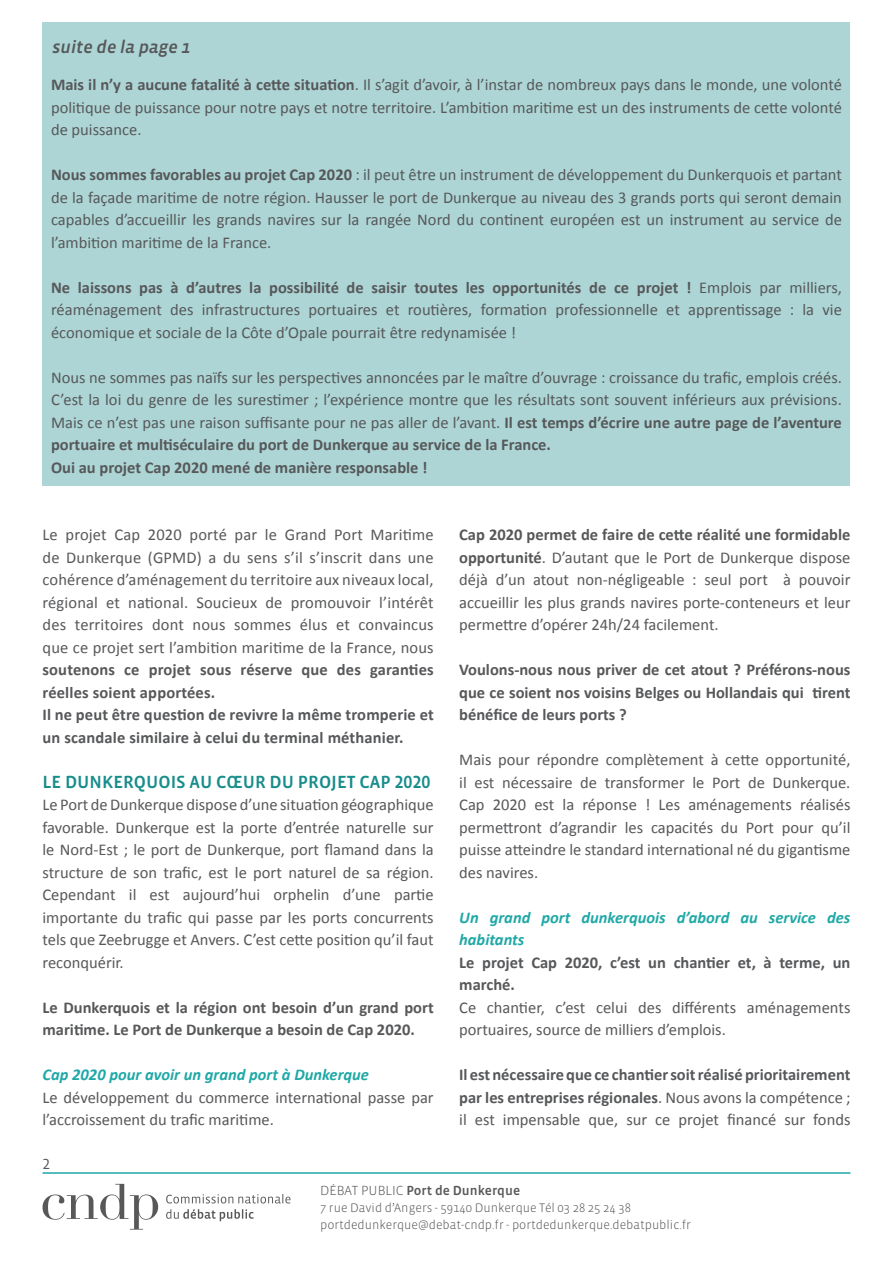
<style>
.page{position:relative;width:893px;height:1263px;background:#fff}
.page>*{position:absolute;margin:0;border:0;box-sizing:border-box;transform-origin:0 0}
.t1{font:500 18px "Vista Sans OT";color:#188d8c}
.t2{font:italic 500 18px "Vista Sans OT";color:#57585a}
.t3{font:16.5px/22.5px "Calibri";color:#57585a;text-align:justify}
.t4{font:700 16.5px/22.5px "Calibri";color:#57585a}
.t5{font:italic 700 16.5px/22.5px "Calibri";color:#1fa8a6}
.t6{font:15px "Vista Sans OT";color:#57585a}
.t7{font:500 13.5px "Vista Sans OT";color:#57585a}
.t8{font:300 12.6px "Vista Sans OT";color:#57585a}
.s1{font-weight:700}
.s2{font-weight:400}
.s3{font-weight:300}
</style>
<div class="page">
<div style="left:43px;top:23px;width:807px;height:463px;background:#add5d5"></div>
<hr style="left:43px;top:1172px;width:807px;height:2px;background:#1fa8a6">
<svg style="left:166px;top:1209px;width:88px;height:12px"></svg>
<svg style="left:166px;top:1194px;width:124px;height:9px"></svg>
<svg style="left:43px;top:1184px;width:115px;height:45px"></svg>
<p class="t2" style="left:52px;top:37px;width:140px">suite de la page 1</p>
<p class="t3" style="left:51px;top:73px;width:792px"><span class="s1">Mais il n’y a aucune fatalité à cette situation</span>. Il s’agit d’avoir, à l’instar de nombreux pays dans le monde, une volonté politique de puissance pour notre pays et notre territoire. L’ambition maritime est un des instruments de cette volonté de puissance.</p>
<p class="t3" style="left:51px;top:163px;width:792px"><span class="s1">Nous sommes favorables au projet Cap 2020</span> : il peut être un instrument de développement du Dunkerquois et partant de la façade maritime de notre région. Hausser le port de Dunkerque au niveau des 3 grands ports qui seront demain capables d’accueillir les grands navires sur la rangée Nord du continent européen est un instrument au service de l’ambition maritime de la France.</p>
<p class="t3" style="left:51px;top:276px;width:792px"><span class="s1">Ne laissons pas à d’autres la possibilité de saisir toutes les opportunités de ce projet !</span> Emplois par milliers, réaménagement des infrastructures portuaires et routières, formation professionnelle et apprentissage : la vie économique et sociale de la Côte d’Opale pourrait être redynamisée !</p>
<p class="t3" style="left:51px;top:366px;width:792px">Nous ne sommes pas naïfs sur les perspectives annoncées par le maître d’ouvrage : croissance du trafic, emplois créés.<br>C’est la loi du genre de les surestimer ; l’expérience montre que les résultats sont souvent inférieurs aux prévisions.<br>Mais ce n’est pas une raison suffisante pour ne pas aller de l’avant. <span class="s1">Il est temps d’écrire une autre page de l’aventure portuaire et multiséculaire du port de Dunkerque au service de la France.</span></p>
<p class="t4" style="left:51px;top:456px;width:378px">Oui au projet Cap 2020 mené de manière responsable !</p>
<p class="t3" style="left:43px;top:523px;width:393px">Le projet Cap 2020 porté par le Grand Port Maritime de Dunkerque (GPMD) a du sens s’il s’inscrit dans une cohérence d’aménagement du territoire aux niveaux local, régional et national. Soucieux de promouvoir l’intérêt des territoires dont nous sommes élus et convaincus que ce projet sert l’ambition maritime de la France, nous <span class="s1">soutenons ce projet sous réserve que des garanties réelles soient apportées.</span></p>
<p class="t4" style="left:43px;top:703px;width:393px">Il ne peut être question de revivre la même tromperie et un scandale similaire à celui du terminal méthanier.</p>
<p class="t1" style="left:43px;top:772px;width:389px">LE DUNKERQUOIS AU CŒUR DU PROJET CAP 2020</p>
<p class="t3" style="left:43px;top:793px;width:393px">Le Port de Dunkerque dispose d’une situation géographique favorable. Dunkerque est la porte d’entrée naturelle sur le Nord-Est ; le port de Dunkerque, port flamand dans la structure de son trafic, est le port naturel de sa région.<br>Cependant il est aujourd’hui orphelin d’une partie importante du trafic qui passe par les ports concurrents tels que Zeebrugge et Anvers. C’est cette position qu’il faut reconquérir.</p>
<p class="t4" style="left:43px;top:996px;width:393px">Le Dunkerquois et la région ont besoin d’un grand port maritime. Le Port de Dunkerque a besoin de Cap 2020.</p>
<p class="t5" style="left:43px;top:1063px;width:328px">Cap 2020 pour avoir un grand port à Dunkerque</p>
<p class="t3" style="left:43px;top:1086px;width:393px">Le développement du commerce international passe par l’accroissement du trafic maritime.</p>
<p class="t6" style="left:43px;top:1157px;width:9px">2</p>
<p class="t3" style="left:459px;top:523px;width:393px"><span class="s1">Cap 2020 permet de faire de cette réalité une formidable opportunité</span>. D’autant que le Port de Dunkerque dispose déjà d’un atout non-négligeable : seul port à pouvoir accueillir les plus grands navires porte-conteneurs et leur permettre d’opérer 24h/24 facilement.</p>
<p class="t4" style="left:459px;top:658px;width:393px;text-align:justify">Voulons-nous nous priver de cet atout ? Préférons-nous que ce soient nos voisins Belges ou Hollandais qui tirent bénéfice de leurs ports ?</p>
<p class="t3" style="left:459px;top:748px;width:393px">Mais pour répondre complètement à cette opportunité, il est nécessaire de transformer le Port de Dunkerque.<br>Cap 2020 est la réponse ! Les aménagements réalisés permettront d’agrandir les capacités du Port pour qu’il puisse atteindre le standard international né du gigantisme des navires.</p>
<p class="t5" style="left:459px;top:906px;width:393px">Un grand port dunkerquois d’abord au service des habitants</p>
<p class="t4" style="left:459px;top:951px;width:393px">Le projet Cap 2020, c’est un chantier et, à terme, un marché.</p>
<p class="t3" style="left:459px;top:996px;width:393px">Ce chantier, c’est celui des différents aménagements portuaires, source de milliers d’emplois.</p>
<p class="t4" style="left:459px;top:1063px;width:393px;text-align:justify">Il est nécessaire que ce chantier soit réalisé prioritairement par les entreprises régionales<span class="s2">. Nous avons la compétence ; il est impensable que, sur ce projet financé sur fonds</span></p>
<p class="t7" style="left:320px;top:1184px;width:202px"><span class="s3">DÉBAT PUBLIC</span> Port de Dunkerque</p>
<p class="t8" style="left:320px;top:1201px;width:312px">7 rue David d’Angers - 59140 Dunkerque Tél 03 28 25 24 38</p>
<p class="t8" style="left:320px;top:1218px;width:372px">portdedunkerque@debat-cndp.fr - portdedunkerque.debatpublic.fr</p>
</div>
